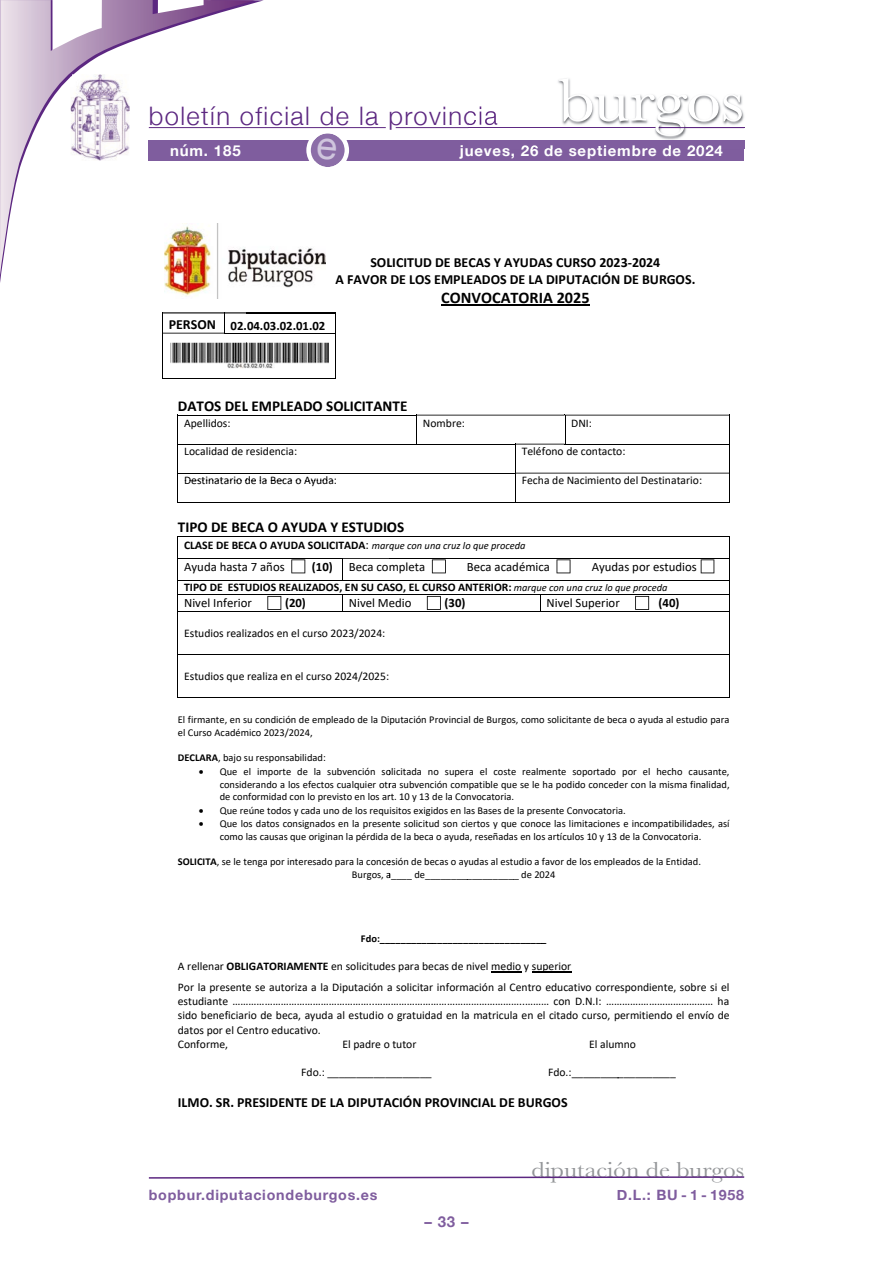
<style>
.page{position:relative;width:893px;height:1263px;background:#fff}
.page>*{position:absolute;margin:0;border:0;box-sizing:border-box;transform-origin:0 0}
.t1{font:63px "Baskerville";letter-spacing:-.01em;color:#fff;scale:1.12 1}
.t2{font:300 25.5px "Helvetica Neue";letter-spacing:.055em;color:#5c2781}
.t3{font:22.5px "Baskerville";color:#939598;scale:1.12 1}
.t4{font:700 16.2px "Calibri";color:#000}
.t5{font:700 15.15px "Calibri";color:#000}
.t6{font:700 15px "Helvetica Neue";letter-spacing:.055em;color:#fff}
.t7{font:700 15px "Helvetica Neue";color:#7f5d9e}
.t8{font:700 14.25px "Helvetica Neue";letter-spacing:.055em;color:#7f5d9e}
.t9{font:700 13.95px/17px "Calibri";color:#000;text-align:center}
.t10{font:12.75px "Calibri";color:#000}
.t11{font:700 12.75px "Calibri";color:#000}
.t12{font:11.7px/14.2px "Calibri";color:#000}
.t13{font:700 11.7px "Calibri";color:#000}
.t14{font:10.5px/13px "Calibri";color:#000}
.t15{font:italic 10.5px "Calibri";color:#000}
.t16{font:700 10.5px "Calibri";color:#000}
.s1{font-size:13.95px}
.s2{font-weight:700}
.s3{font-weight:700;font-style:normal;font-size:11.7px}
.s4{font-weight:400;font-size:12.75px}
.s5{font-weight:400;font-style:italic;font-size:10.5px}
</style>
<div class="page">
<hr style="left:396px;top:127px;width:348px;height:1px;background:#5c2781">
<hr style="left:149px;top:127px;width:237px;height:1px;background:#5c2781">
<svg style="left:0;top:0;width:255px;height:275px"></svg>
<div style="left:149px;top:140px;width:595px;height:20px;background:#7f5d9e"></div>
<svg style="left:148px;top:1176px;width:597px;height:3px"></svg>
<img style="left:468px;top:78px;width:277px;height:71px">
<img style="left:468px;top:127px;width:191px;height:1px">
<img style="left:468px;top:140px;width:276px;height:9px">
<img style="left:468px;top:145px;width:46px;height:4px">
<hr style="left:659px;top:127px;width:85px;height:1px;background:#5c2781">
<img style="left:71px;top:74px;width:59px;height:87px">
<img style="left:165px;top:224px;width:161px;height:74px">
<hr style="left:441px;top:305px;width:149px;height:1px;background:#000">
<hr style="left:417px;top:415px;width:148px;height:1px;background:#000">
<hr style="left:565px;top:415px;width:164px;height:1px;background:#000">
<svg style="left:389px;top:415px;width:28px;height:29px"></svg>
<svg style="left:565px;top:416px;width:1px;height:28px"></svg>
<hr style="left:389px;top:444px;width:126px;height:1px;background:#000">
<hr style="left:516px;top:444px;width:49px;height:1px;background:#000">
<hr style="left:565px;top:444px;width:164px;height:1px;background:#000">
<hr style="left:389px;top:473px;width:126px;height:1px;background:#000">
<hr style="left:516px;top:473px;width:213px;height:1px;background:#000">
<hr style="left:389px;top:502px;width:126px;height:1px;background:#000">
<svg style="left:515px;top:444px;width:1px;height:58px"></svg>
<hr style="left:515px;top:502px;width:214px;height:1px;background:#000">
<svg style="left:729px;top:415px;width:1px;height:87px"></svg>
<hr style="left:389px;top:536px;width:340px;height:1px;background:#000">
<svg style="left:432px;top:559px;width:14px;height:14px"></svg>
<svg style="left:556px;top:559px;width:15px;height:14px"></svg>
<svg style="left:701px;top:559px;width:13px;height:14px"></svg>
<hr style="left:389px;top:558px;width:340px;height:1px;background:#000">
<hr style="left:389px;top:580px;width:341px;height:1px;background:#000">
<svg style="left:427px;top:596px;width:14px;height:14px"></svg>
<svg style="left:635px;top:596px;width:14px;height:14px"></svg>
<hr style="left:389px;top:594px;width:341px;height:1px;background:#000">
<svg style="left:540px;top:595px;width:1px;height:16px"></svg>
<svg style="left:729px;top:536px;width:1px;height:75px"></svg>
<hr style="left:389px;top:611px;width:340px;height:1px;background:#000">
<hr style="left:729px;top:611px;width:1px;height:43px;background:#000">
<hr style="left:389px;top:654px;width:340px;height:1px;background:#000">
<hr style="left:389px;top:697px;width:340px;height:1px;background:#000">
<hr style="left:729px;top:654px;width:1px;height:44px;background:#000">
<hr style="left:178px;top:415px;width:68px;height:1px;background:#000">
<hr style="left:178px;top:444px;width:68px;height:1px;background:#000">
<hr style="left:178px;top:473px;width:68px;height:1px;background:#000">
<svg style="left:162px;top:312px;width:174px;height:67px"></svg>
<hr style="left:246px;top:378px;width:89px;height:1px;background:#000">
<hr style="left:335px;top:337px;width:1px;height:42px;background:#000">
<hr style="left:246px;top:415px;width:143px;height:1px;background:#000">
<hr style="left:246px;top:444px;width:143px;height:1px;background:#000">
<hr style="left:246px;top:473px;width:143px;height:1px;background:#000">
<hr style="left:178px;top:502px;width:211px;height:1px;background:#000">
<hr style="left:178px;top:536px;width:211px;height:1px;background:#000">
<svg style="left:291px;top:559px;width:14px;height:14px"></svg>
<hr style="left:178px;top:558px;width:164px;height:1px;background:#000">
<hr style="left:343px;top:559px;width:46px;height:1px;background:#000">
<hr style="left:343px;top:558px;width:46px;height:1px;background:#000">
<svg style="left:342px;top:558px;width:1px;height:22px"></svg>
<hr style="left:178px;top:580px;width:211px;height:1px;background:#000">
<svg style="left:267px;top:596px;width:14px;height:14px"></svg>
<hr style="left:178px;top:594px;width:211px;height:1px;background:#000">
<svg style="left:342px;top:595px;width:1px;height:16px"></svg>
<hr style="left:178px;top:611px;width:211px;height:1px;background:#000">
<hr style="left:178px;top:611px;width:1px;height:43px;background:#000">
<hr style="left:178px;top:654px;width:211px;height:1px;background:#000">
<hr style="left:178px;top:654px;width:1px;height:44px;background:#000">
<hr style="left:178px;top:697px;width:211px;height:1px;background:#000">
<hr style="left:491px;top:971px;width:30px;height:1px;background:#000">
<hr style="left:532px;top:971px;width:39px;height:1px;background:#000">
<svg style="left:306px;top:133px;width:43px;height:34px"></svg>
<h2 class="t2" style="left:149px;top:100px;width:350px">boletín oficial de la provincia</h2>
<h1 class="t1" style="left:558px;top:64px;width:168px">burgos</h1>
<h3 class="t6" style="left:170px;top:141px;width:72px">núm. 185</h3>
<h3 class="t6" style="left:460px;top:141px;width:265px">jueves, 26 de septiembre de 2024</h3>
<p class="t11" style="left:169px;top:320px;width:158px"><span class="s1">PERSON</span> 02.04.03.02.01.02</p>
<h3 class="t9" style="left:335px;top:255px;width:361px">SOLICITUD DE BECAS Y AYUDAS CURSO 2023-2024<br>A FAVOR DE LOS EMPLEADOS DE LA DIPUTACIÓN DE BURGOS.</h3>
<h3 class="t4" style="left:441px;top:291px;width:150px">CONVOCATORIA 2025</h3>
<h3 class="t5" style="left:178px;top:399px;width:231px">DATOS DEL EMPLEADO SOLICITANTE</h3>
<p class="t12" style="left:184px;top:416px;width:48px">Apellidos:</p>
<p class="t12" style="left:184px;top:445px;width:115px">Localidad de residencia:</p>
<p class="t12" style="left:184px;top:474px;width:154px">Destinatario de la Beca o Ayuda:</p>
<p class="t12" style="left:423px;top:416px;width:44px">Nombre:</p>
<p class="t12" style="left:571px;top:416px;width:22px">DNI:</p>
<p class="t12" style="left:522px;top:445px;width:105px">Teléfono de contacto:</p>
<p class="t12" style="left:522px;top:474px;width:182px">Fecha de Nacimiento del Destinatario:</p>
<h3 class="t5" style="left:178px;top:521px;width:228px">TIPO DE BECA O AYUDA Y ESTUDIOS</h3>
<p class="t15" style="left:389px;top:541px;width:138px">que con una cruz lo que proceda</p>
<p class="t10" style="left:312px;top:561px;width:115px"><span class="s2">(10)</span> Beca completa</p>
<p class="t10" style="left:467px;top:561px;width:85px">Beca académica</p>
<p class="t10" style="left:592px;top:561px;width:107px">Ayudas por estudios</p>
<p class="t15" style="left:390px;top:583px;width:279px"><span class="s3">SO, EL CURSO ANTERIOR:</span> marque con una cruz lo que proceda</p>
<p class="t10" style="left:349px;top:598px;width:64px">Nivel Medio</p>
<p class="t11" style="left:445px;top:598px;width:22px">(30)</p>
<p class="t10" style="left:546px;top:598px;width:75px">Nivel Superior</p>
<p class="t11" style="left:659px;top:598px;width:22px">(40)</p>
<p class="t13" style="left:184px;top:540px;width:206px">CLASE DE BECA O AYUDA SOLICITADA<span class="s4">:</span> <span class="s5">mar</span></p>
<p class="t10" style="left:184px;top:561px;width:102px">Ayuda hasta 7 años</p>
<p class="t13" style="left:184px;top:583px;width:207px">TIPO DE ESTUDIOS REALIZADOS, EN SU CA</p>
<p class="t10" style="left:184px;top:598px;width:69px">Nivel Inferior</p>
<p class="t11" style="left:285px;top:598px;width:22px">(20)</p>
<p class="t12" style="left:184px;top:626px;width:203px">Estudios realizados en el curso 2023/2024:</p>
<p class="t12" style="left:184px;top:670px;width:207px">Estudios que realiza en el curso 2024/2025:</p>
<p class="t14" style="left:178px;top:714px;width:553px">El firmante, en su condición de empleado de la Diputación Provincial de Burgos, como solicitante de beca o ayuda al estudio para</p>
<p class="t14" style="left:178px;top:727px;width:136px">el Curso Académico 2023/2024,</p>
<p class="t14" style="left:178px;top:752px;width:149px"><span class="s2">DECLARA</span>, bajo su responsabilidad:</p>
<p class="t14" style="left:220px;top:766px;width:511px">Que el importe de la subvención solicitada no supera el coste realmente soportado por el hecho causante, considerando a los efectos cualquier otra subvención compatible que se le ha podido conceder con la misma finalidad, de conformidad con lo previsto en los art. 10 y 13 de la Convocatoria.<br>Que reúne todos y cada uno de los requisitos exigidos en las Bases de la presente Convocatoria.<br>Que los datos consignados en la presente solicitud son ciertos y que conoce las limitaciones e incompatibilidades, así como las causas que originan la pérdida de la beca o ayuda, reseñadas en los artículos 10 y 13 de la Convocatoria.</p>
<p class="t14" style="left:178px;top:856px;width:525px"><span class="s2">SOLICI A</span>, se le tenga por interesado para la concesión de becas o ayudas al estudio a favor de los empleados de la Entidad.</p>
<p class="t16" style="left:205px;top:857px;width:7px">T</p>
<p class="t14" style="left:352px;top:869px;width:205px">Burgos, a____ de__________________ de 2024</p>
<p class="t16" style="left:361px;top:934px;width:187px">Fdo:________________________________</p>
<p class="t12" style="left:178px;top:960px;width:395px">A rellenar <span class="s2">OBLIGATORIAMENTE</span> en solicitudes para becas de nivel medio y superior</p>
<p class="t12" style="left:178px;top:981px;width:553px">Por la presente se autoriza a la Diputación a solicitar información al Centro educativo correspondiente, sobre si el estudiante ……………………………………………..………………………………………………..……… con D.N.I: ………….……………………… ha sido beneficiario de beca, ayuda al estudio o gratuidad en la matricula en el citado curso, permitiendo el envío de datos por el Centro educativo.<br>Conforme,</p>
<p class="t12" style="left:342px;top:1038px;width:75px">El padre o tutor</p>
<p class="t12" style="left:589px;top:1038px;width:48px">El alumno</p>
<p class="t12" style="left:301px;top:1066px;width:132px">Fdo.: __________________</p>
<h3 class="t9" style="left:178px;top:1095px;width:391px">ILMO. SR. PRESIDENTE DE LA DIPUTACIÓN PROVINCIAL DE BURGOS</h3>
<p class="t12" style="left:548px;top:1066px;width:129px">Fdo.:__________________</p>
<h3 class="t3" style="left:531px;top:1157px;width:191px">diputación de burgos</h3>
<h3 class="t8" style="left:149px;top:1186px;width:230px">bopbur.diputaciondeburgos.es</h3>
<h3 class="t8" style="left:617px;top:1186px;width:129px">D.L.: BU - 1 - 1958</h3>
<h3 class="t7" style="left:424px;top:1212px;width:46px">– 33 –</h3>
</div>
